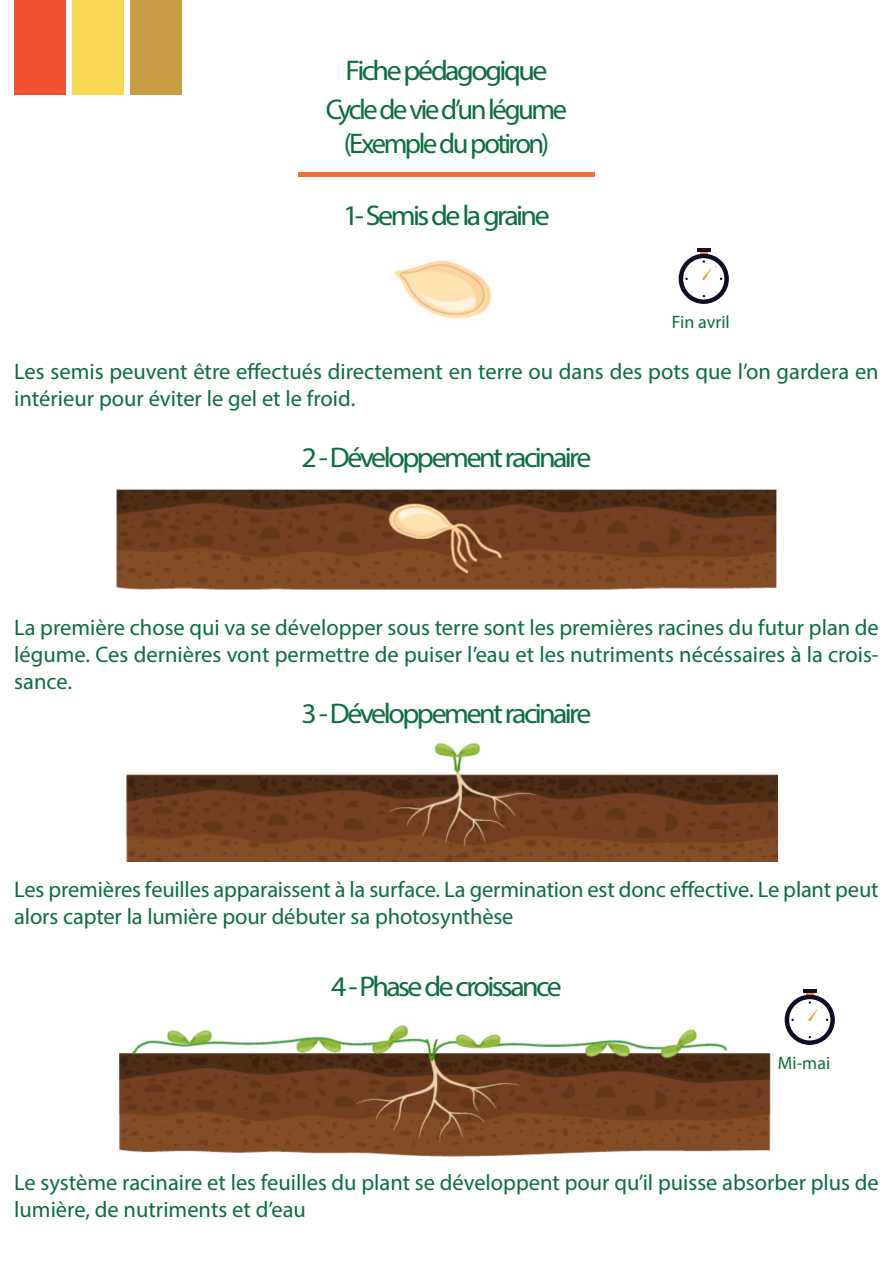
<style>
.page{position:relative;width:893px;height:1263px;background:#fff}
.page>*{position:absolute;margin:0;border:0;box-sizing:border-box;transform-origin:0 0}
.t1{font:28.5px "Myriad Pro";letter-spacing:-.085em;color:#0c6e40;scale:1.05 1}
.t2{font:28.5px "Myriad Pro";letter-spacing:-.085em;color:#0c6e40}
.t3{font:22.5px/27px "Myriad Pro";color:#0c6e40}
.t4{font:18px "Myriad Pro";color:#0c6e40}
</style>
<div class="page">
<div style="left:131px;top:0;width:51px;height:95px;background:#c89c45"></div>
<div style="left:298px;top:172px;width:297px;height:5px;background:#f37135"></div>
<svg style="left:700px;top:252px;width:8px;height:2px"></svg>
<hr style="left:697px;top:249px;width:14px;height:3px;background:#0f0d26">
<svg style="left:679px;top:254px;width:50px;height:50px"></svg>
<div style="left:683px;top:258px;width:41px;height:41px;background:#fff;border-radius:50%"></div>
<svg style="left:702px;top:260px;width:20px;height:20px"></svg>
<img style="left:393px;top:260px;width:99px;height:59px">
<img style="left:116px;top:489px;width:661px;height:101px">
<img style="left:126px;top:742px;width:652px;height:119px">
<img style="left:119px;top:1025px;width:652px;height:132px">
<svg style="left:806px;top:993px;width:8px;height:2px"></svg>
<hr style="left:803px;top:990px;width:14px;height:3px;background:#0f0d26">
<svg style="left:785px;top:995px;width:50px;height:50px"></svg>
<div style="left:789px;top:999px;width:41px;height:41px;background:#fff;border-radius:50%"></div>
<svg style="left:808px;top:1001px;width:20px;height:20px"></svg>
<div style="left:14px;top:0;width:52px;height:95px;background:#f05133"></div>
<div style="left:72px;top:0;width:52px;height:95px;background:#f8d852"></div>
<p class="t1" style="left:346px;top:52px;width:194px">Fiche pédagogique</p>
<p class="t2" style="left:326px;top:92px;width:243px">Cycle de vie d’un légume</p>
<p class="t2" style="left:344px;top:126px;width:207px">(Exemple du potiron)</p>
<p class="t1" style="left:343px;top:198px;width:198px">1- Semis de la graine</p>
<p class="t4" style="left:672px;top:311px;width:59px">Fin avril</p>
<p class="t3" style="left:14px;top:358px;width:866px">Les semis peuvent être effectués directement en terre ou dans des pots que l’on gardera en intérieur pour éviter le gel et le froid.</p>
<p class="t1" style="left:302px;top:440px;width:277px">2 - Développement racinaire</p>
<p class="t3" style="left:14px;top:613px;width:866px;text-align:justify">La première chose qui va se développer sous terre sont les premières racines du futur plan de légume. Ces dernières vont permettre de puiser l’eau et les nutriments nécéssaires à la crois&shy;sance.</p>
<p class="t1" style="left:302px;top:696px;width:277px">3 - Développement racinaire</p>
<p class="t3" style="left:14px;top:876px;width:866px">Les premières feuilles apparaissent à la surface. La germination est donc effective. Le plant peut alors capter la lumière pour débuter sa photosynthèse</p>
<p class="t1" style="left:331px;top:969px;width:221px">4 - Phase de croissance</p>
<p class="t4" style="left:778px;top:1052px;width:54px">Mi-mai</p>
<p class="t3" style="left:14px;top:1168px;width:866px">Le système racinaire et les feuilles du plant se développent pour qu’il puisse absorber plus de</p>
<p class="t3" style="left:14px;top:1195px;width:293px">lumière, de nutriments et d’eau</p>
</div>
